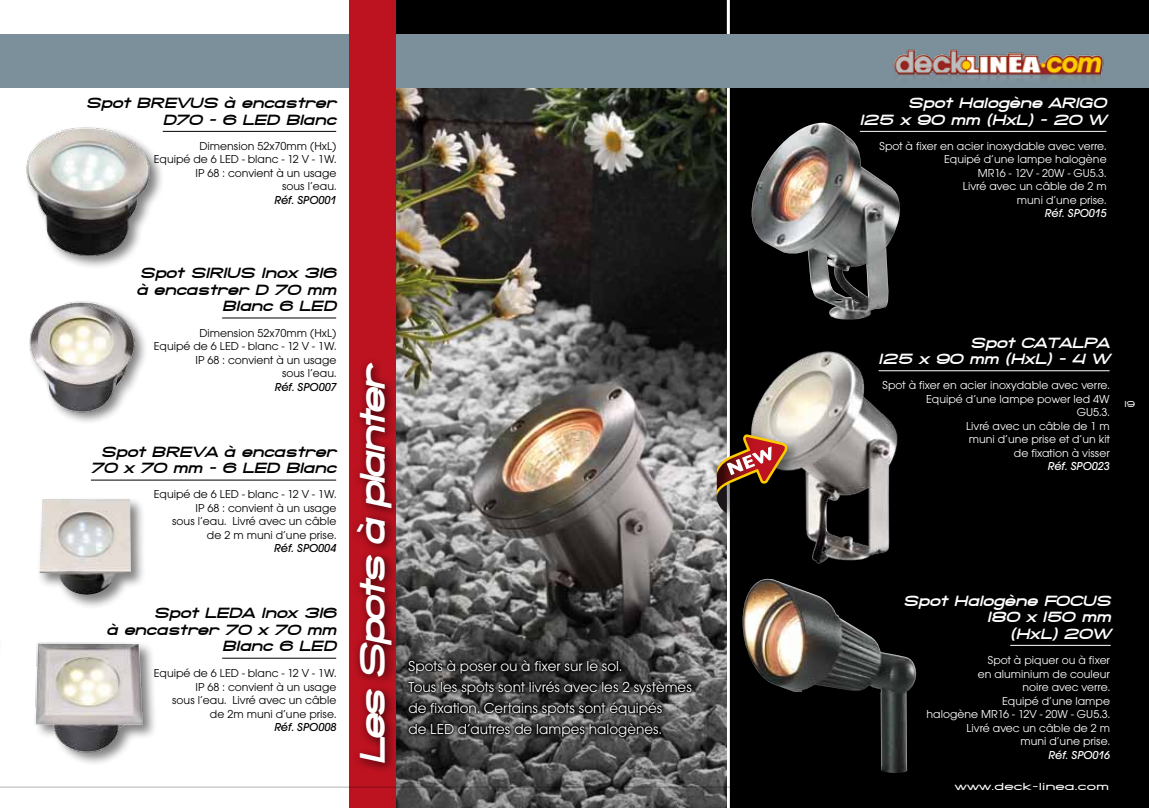
<style>
.page{position:relative;width:1149px;height:808px;background:#fff}
.page>*{position:absolute;margin:0;border:0;box-sizing:border-box;transform-origin:0 0}
.t1{font:italic 800 36px "SF Grandezza";color:#fff}
.t2{font:italic 800 15px/16.5px "SF Grandezza";color:#000;text-align:right}
.t3{font:15px/21px "Avant Garde Gothic Itc T";color:#fff}
.t4{font:italic 800 15px/16.5px "SF Grandezza";color:#fff;text-align:right}
.t5{font:12px/13.5px "Avant Garde Gothic Itc T";color:#fff;text-align:right}
.t6{font:12px/13.5px "Avant Garde Gothic Itc T";color:#000;text-align:right}
.t7{font:italic 500 12px "Avant Garde Gothic Itc T";color:#000}
.t8{font:italic 500 12px "Avant Garde Gothic Itc T";color:#fff}
.t9{font:500 10.5px "SF Grandezza";color:#fff;scale:1.25 1}
.t10{font:500 9px "SF Grandezza";color:#fff}
</style>
<div class="page">
<div style="left:374px;top:0;width:774px;height:808px;background:#000"></div>
<hr style="left:726px;top:0;width:3px;height:808px;background:#fff">
<img style="left:395px;top:87px;width:331px;height:721px">
<div style="left:0;top:34px;width:1148px;height:53px;background:#7b909b"></div>
<img style="left:888px;top:49px;width:223px;height:39px">
<div style="left:24px;top:125px;width:140px;height:144px;background:#000;opacity:.5"></div>
<img style="left:24px;top:125px;width:131px;height:134px">
<div style="left:27px;top:299px;width:121px;height:126px;background:#000;opacity:.5"></div>
<img style="left:27px;top:299px;width:113px;height:120px">
<div style="left:36px;top:496px;width:110px;height:114px;background:#000;opacity:.5"></div>
<img style="left:39px;top:499px;width:92px;height:102px">
<div style="left:33px;top:640px;width:124px;height:127px;background:#000;opacity:.5"></div>
<img style="left:33px;top:640px;width:119px;height:119px">
<img style="left:751px;top:123px;width:150px;height:197px">
<img style="left:726px;top:339px;width:189px;height:233px">
<img style="left:742px;top:579px;width:173px;height:194px">
<div style="left:349px;top:0;width:46px;height:808px;background:#bd1220"></div>
<hr style="left:163px;top:131px;width:173px;height:1px;background:#000">
<hr style="left:222px;top:318px;width:114px;height:1px;background:#000">
<hr style="left:91px;top:480px;width:245px;height:1px;background:#000">
<hr style="left:222px;top:658px;width:114px;height:1px;background:#000">
<hr style="left:859px;top:131px;width:247px;height:1px;background:#fff">
<hr style="left:878px;top:370px;width:231px;height:1px;background:#fff">
<div style="left:348px;top:355px;width:53px;height:418px;background:#000;opacity:.75"></div>
<svg style="left:403px;top:655px;width:290px;height:84px"></svg>
<hr style="left:0;top:787px;width:944px;height:1px;background:#b1b3b4">
<hr style="left:1009px;top:645px;width:101px;height:1px;background:#fff">
<div style="left:714px;top:429px;width:88px;height:95px;background:#000;opacity:.5"></div>
<svg style="left:716px;top:434px;width:71px;height:79px"></svg>
<p class="t2" style="left:86px;top:95px;width:252px">Spot BREVUS à encastrer<br>D70 - 6 LED Blanc</p>
<p class="t6" style="left:154px;top:139px;width:184px">Dimension 52x70mm (HxL)<br>Equipé de 6 LED - blanc - 12 V - 1W.<br>IP 68 : convient à un usage<br>sous l’eau.</p>
<p class="t7" style="left:274px;top:193px;width:63px">Réf. SPO001</p>
<p class="t4" style="left:859px;top:95px;width:248px">Spot Halogène ARIGO<br>125 x 90 mm (HxL) - 20 W</p>
<p class="t5" style="left:879px;top:139px;width:229px">Spot à fixer en acier inoxydable avec verre.<br>Equipé d’une lampe halogène<br>MR16 - 12V - 20W - GU5.3.<br>Livré avec un câble de 2 m<br>muni d’une prise.</p>
<p class="t8" style="left:1044px;top:206px;width:63px">Réf. SPO015</p>
<p class="t2" style="left:136px;top:265px;width:201px">Spot SIRIUS Inox 316 à encastrer D 70 mm<br>Blanc 6 LED</p>
<p class="t6" style="left:154px;top:326px;width:184px">Dimension 52x70mm (HxL)<br>Equipé de 6 LED - blanc - 12 V - 1W.<br>IP 68 : convient à un usage<br>sous l’eau.</p>
<p class="t7" style="left:274px;top:380px;width:63px">Réf. SPO007</p>
<p class="t2" style="left:91px;top:443px;width:247px">Spot BREVA à encastrer<br>70 x 70 mm - 6 LED Blanc</p>
<p class="t6" style="left:154px;top:487px;width:184px">Equipé de 6 LED - blanc - 12 V - 1W.<br>IP 68 : convient à un usage<br>sous l’eau. Livré avec un câble<br>de 2 m muni d’une prise.</p>
<p class="t7" style="left:274px;top:541px;width:64px">Réf. SPO004</p>
<p class="t2" style="left:106px;top:605px;width:231px">Spot LEDA Inox 316<br>à encastrer 70 x 70 mm<br>Blanc 6 LED</p>
<p class="t6" style="left:154px;top:666px;width:184px">Equipé de 6 LED - blanc - 12 V - 1W.<br>IP 68 : convient à un usage<br>sous l’eau. Livré avec un câble<br>de 2m muni d’une prise.</p>
<p class="t7" style="left:274px;top:720px;width:64px">Réf. SPO008</p>
<h1 class="t1" style="left:349px;top:765px;width:404px;rotate:-90deg">Les Spots à planter</h1>
<p class="t4" style="left:878px;top:334px;width:232px">Spot CATALPA<br>125 x 90 mm (HxL) - 4 W</p>
<p class="t5" style="left:882px;top:378px;width:229px">Spot à fixer en acier inoxydable avec verre.<br>Equipé d’une lampe power led 4W<br>GU5.3.<br>Livré avec un câble de 1 m<br>muni d’une prise et d’un kit<br>de fixation à visser</p>
<p class="t8" style="left:1047px;top:459px;width:64px">Réf. SPO023</p>
<p class="t10" style="left:1124px;top:398px;width:12px">19</p>
<p class="t4" style="left:903px;top:592px;width:209px">Spot Halogène FOCUS<br>180 x 150 mm<br>(HxL) 20W</p>
<p class="t3" style="left:408px;top:655px;width:285px">Spots à poser ou à fixer sur le sol.<br>Tous les spots sont livrés avec les 2 systèmes de fixation. Certains spots sont équipés<br>de LED d’autres de lampes halogènes.</p>
<p class="t5" style="left:926px;top:653px;width:185px">Spot à piquer ou à fixer<br>en aluminium de couleur<br>noire avec verre.<br>Equipé d’une lampe<br>halogène MR16 - 12V - 20W - GU5.3.<br>Livré avec un câble de 2 m<br>muni d’une prise.</p>
<p class="t8" style="left:1048px;top:748px;width:63px">Réf. SPO016</p>
<p class="t9" style="left:954px;top:780px;width:125px">www.deck-linea.com</p>
</div>
